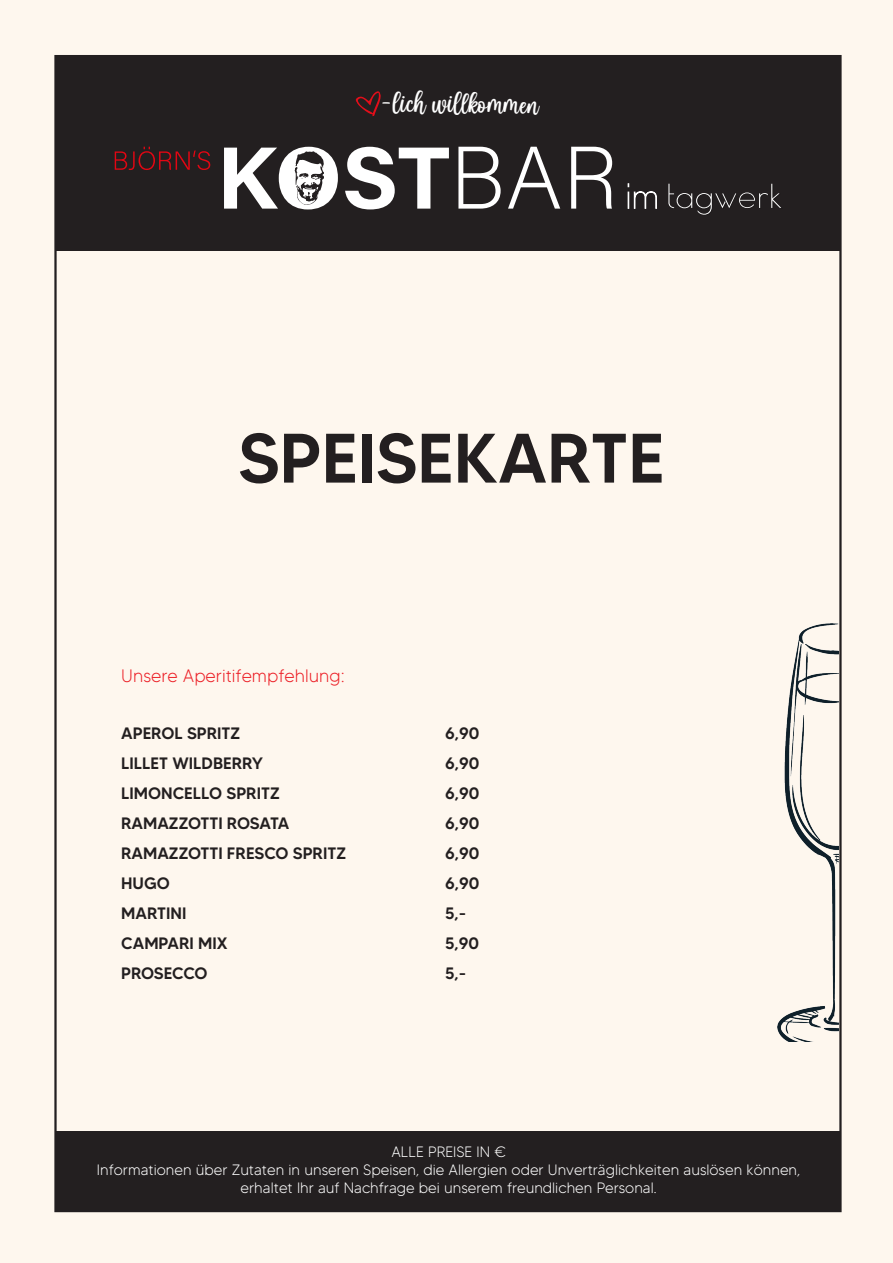
<style>
.page{position:relative;width:893px;height:1263px;background:#fef7ee}
.page>*{position:absolute;margin:0;border:0;box-sizing:border-box;transform-origin:0 0}
.Absatzformat_2{font:500 69.75px "MADETOMMY";color:#231f20}
.t1{font:36.75px "Baby Aletha";color:#fff}
.Absatzformat_2-2{font:300 18px "MADETOMMY";color:#ec2027}
.Absatzformat_1{font:500 16.5px "MADETOMMY";color:#231f20}
.Absatzformat_1-2{font:500 16.5px "MADETOMMY";letter-spacing:-.02em;color:#231f20}
.Absatzformat_2-3{font:300 15px/18px "MADETOMMY";color:#fff;text-align:center}
</style>
<div class="page">
<div style="left:56px;top:56px;width:785px;height:195px;background:#231f20"></div>
<svg style="left:668px;top:184px;width:113px;height:31px"></svg>
<svg style="left:628px;top:184px;width:29px;height:24px"></svg>
<svg style="left:224px;top:148px;width:54px;height:61px"></svg>
<div style="left:279px;top:147px;width:59px;height:62px;background:#fff;border-radius:50%"></div>
<svg style="left:345px;top:147px;width:104px;height:62px"></svg>
<svg style="left:458px;top:147px;width:43px;height:62px"></svg>
<svg style="left:508px;top:147px;width:52px;height:62px"></svg>
<svg style="left:571px;top:147px;width:41px;height:62px"></svg>
<svg style="left:295px;top:151px;width:29px;height:54px"></svg>
<svg style="left:115px;top:147px;width:95px;height:23px"></svg>
<svg style="left:355px;top:91px;width:26px;height:25px"></svg>
<img style="left:777px;top:624px;width:62px;height:417px">
<div style="left:55px;top:1131px;width:785px;height:80px;background:#231f20"></div>
<p class="t1" style="left:380px;top:86px;width:161px;rotate:1deg">-lich will kommen</p>
<p class="Absatzformat_2" style="left:238px;top:415px;width:428px">SPEISEKARTE</p>
<p class="Absatzformat_2-2" style="left:121px;top:665px;width:225px">Unsere Aperitifempfehlung:</p>
<p class="Absatzformat_1" style="left:121px;top:723px;width:120px">APEROL SPRITZ</p>
<p class="Absatzformat_1" style="left:445px;top:723px;width:36px">6,90</p>
<p class="Absatzformat_1" style="left:121px;top:753px;width:143px">LILLET WILDBERRY</p>
<p class="Absatzformat_1" style="left:445px;top:753px;width:36px">6,90</p>
<p class="Absatzformat_1" style="left:121px;top:783px;width:160px">LIMONCELLO SPRITZ</p>
<p class="Absatzformat_1" style="left:445px;top:783px;width:36px">6,90</p>
<p class="Absatzformat_1" style="left:121px;top:813px;width:170px">RAMAZZOTTI ROSATA</p>
<p class="Absatzformat_1" style="left:445px;top:813px;width:36px">6,90</p>
<p class="Absatzformat_1" style="left:121px;top:843px;width:226px">RAMAZZOTTI FRESCO SPRITZ</p>
<p class="Absatzformat_1" style="left:445px;top:843px;width:36px">6,90</p>
<p class="Absatzformat_1" style="left:121px;top:873px;width:50px">HUGO</p>
<p class="Absatzformat_1" style="left:445px;top:873px;width:36px">6,90</p>
<p class="Absatzformat_1" style="left:121px;top:903px;width:67px">MARTINI</p>
<p class="Absatzformat_1" style="left:445px;top:903px;width:23px">5,-</p>
<p class="Absatzformat_1" style="left:121px;top:933px;width:108px">CAMPARI MIX</p>
<p class="Absatzformat_1" style="left:445px;top:933px;width:36px">5,90</p>
<p class="Absatzformat_1-2" style="left:121px;top:963px;width:88px">PROSECCO</p>
<p class="Absatzformat_1" style="left:445px;top:963px;width:23px">5,-</p>
<p class="Absatzformat_2-3" style="left:391px;top:1142px;width:116px">ALLE PREISE IN €</p>
<p class="Absatzformat_2-3" style="left:97px;top:1160px;width:705px">Informationen über Zutaten in unseren Speisen, die Allergien oder Unverträglichkeiten auslösen können, erhaltet Ihr auf Nachfrage bei unserem freundlichen Personal.</p>
</div>
